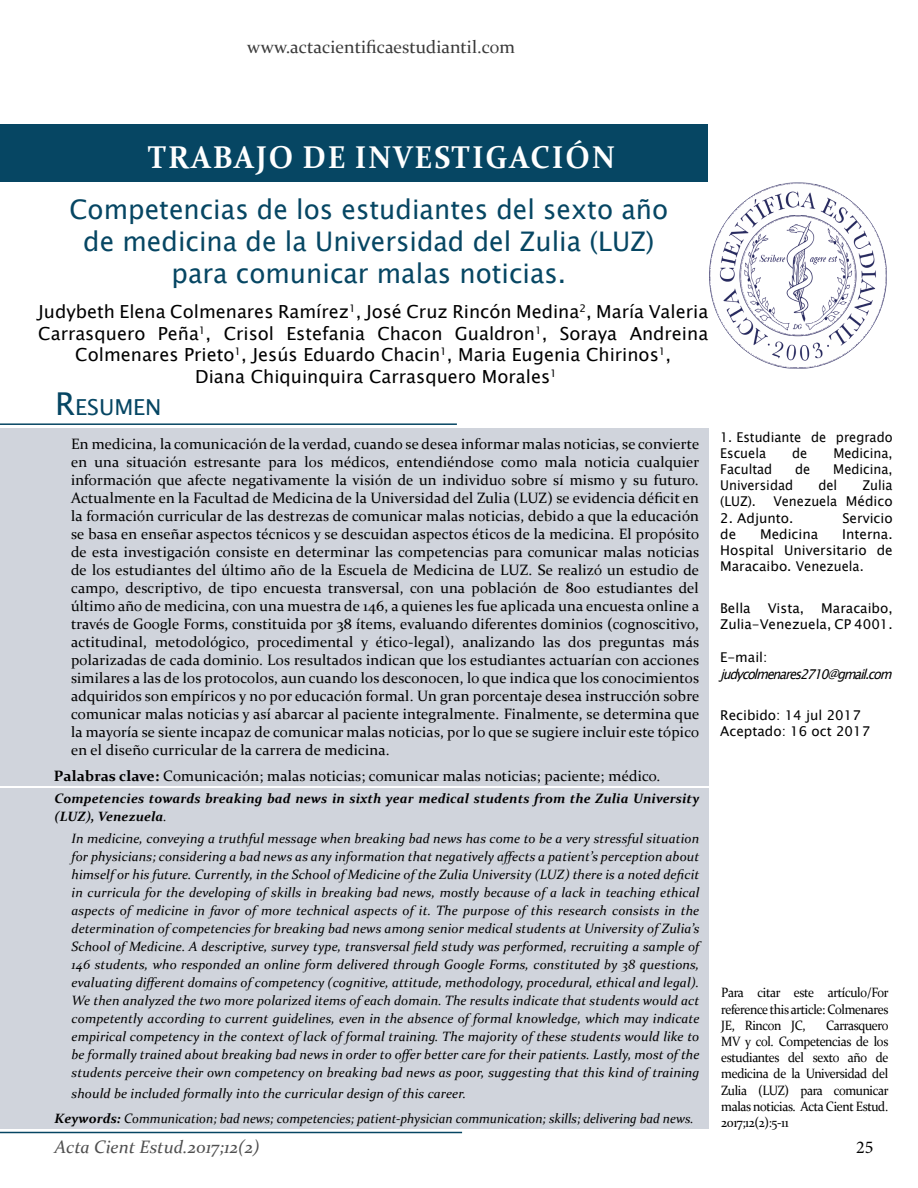
<style>
.page{position:relative;width:918px;height:1188px;background:#fff}
.page>*{position:absolute;margin:0;border:0;box-sizing:border-box;transform-origin:0 0}
.t1{font:700 31.5px "Constantia";letter-spacing:.06em;color:#fff;scale:.95 1}
.t2{font:27px/32.4px "Lucida Sans Unicode";color:#064663;text-align:center}
.t3{font:22.05px "Lucida Sans Unicode";color:#064663}
.t4{font:18px/21.6px "Lucida Sans Unicode";color:#000;text-align:center}
.t5{font:18px "Constantia";color:#3b3b3b}
.t6{font:italic 18px "Constantia";color:#4f4f4f}
.t7{font:18px "Minion Pro";color:#000}
.t8{font:15px/18px "Constantia";letter-spacing:.01em;color:#000;text-align:justify}
.t9{font:italic 13.5px/18px "Constantia";color:#000;text-align:justify}
.t10{font:13.5px/16.2px "Constantia";letter-spacing:-.03em;color:#000;text-align:justify;scale:.93 1}
.t11{font:13.5px/16.2px "Lucida Sans Unicode";color:#000;text-align:justify}
.t12{font:italic 13.5px "Constantia";color:#000;scale:.96 1}
.t13{font:13.5px/16.2px "Lucida Sans Unicode";color:#000;scale:.95 1}
.t14{font:italic 700 13.5px/18px "Constantia";letter-spacing:.01em;color:#000}
.t15{font:italic 13.5px "Lucida Sans Unicode";color:#000;scale:.93 1}
.s1{font-size:31.5px}
.s2{font-weight:700}
.s3{font-weight:400}
</style>
<div class="page">
<img style="left:710px;top:183px;width:177px;height:186px">
<div style="left:0;top:124px;width:708px;height:57px;background:#064663"></div>
<div style="left:0;top:788px;width:708px;height:341px;background:#d0d4dc"></div>
<div style="left:0;top:428px;width:708px;height:357px;background:#d0d4dc"></div>
<hr style="left:0;top:423px;width:457px;height:2px;background:#064663">
<hr style="left:0;top:1132px;width:462px;height:1px;background:#064663">
<p class="t5" style="left:247px;top:34px;width:269px">www.actacientificaestudiantil.com</p>
<h1 class="t1" style="left:148px;top:135px;width:493px">TRABAJO DE INVESTIGACIÓN</h1>
<p class="t2" style="left:70px;top:193px;width:600px">Competencias de los estudiantes del sexto año de medicina de la Universidad del Zulia (LUZ) para comunicar malas noticias.</p>
<p class="t4" style="left:38px;top:301px;width:672px">Judybeth Elena Colmenares Ramírez<sup>1</sup>, José Cruz Rincón Medina<sup>2</sup>, María Valeria<br>Carrasquero Peña<sup>1</sup>, Crisol Estefania Chacon Gualdron<sup>1</sup>, Soraya Andreina<br>Colmenares Prieto<sup>1</sup>, Jesús Eduardo Chacin<sup>1</sup>, Maria Eugenia Chirinos<sup>1</sup>,</p>
<p class="t4" style="left:195px;top:366px;width:363px">Diana Chiquinquira Carrasquero Morales<sup>1</sup></p>
<p class="t3" style="left:55px;top:390px;width:108px"><span class="s1">R</span>ESUMEN</p>
<p class="t8" style="left:71px;top:434px;width:630px">En medicina, la comunicación de la verdad, cuando se desea informar malas noticias, se convierte en una situación estresante para los médicos, entendiéndose como mala noticia cualquier información que afecte negativamente la visión de un individuo sobre sí mismo y su futuro.<br>Actualmente en la Facultad de Medicina de la Universidad del Zulia (LUZ) se evidencia déficit en la formación curricular de las destrezas de comunicar malas noticias, debido a que la educación se basa en enseñar aspectos técnicos y se descuidan aspectos éticos de la medicina. El propósito de esta investigación consiste en determinar las competencias para comunicar malas noticias de los estudiantes del último año de la Escuela de Medicina de LUZ. Se realizó un estudio de campo, descriptivo, de tipo encuesta transversal, con una población de 800 estudiantes del último año de medicina, con una muestra de 146, a quienes les fue aplicada una encuesta online a través de Google Forms, constituida por 38 ítems, evaluando diferentes dominios (cognoscitivo, actitudinal, metodológico, procedimental y ético-legal), analizando las dos preguntas más polarizadas de cada dominio. Los resultados indican que los estudiantes actuarían con acciones similares a las de los protocolos, aun cuando los desconocen, lo que indica que los conocimientos adquiridos son empíricos y no por educación formal. Un gran porcentaje desea instrucción sobre comunicar malas noticias y así abarcar al paciente integralmente. Finalmente, se determina que la mayoría se siente incapaz de comunicar malas noticias, por lo que se sugiere incluir este tópico en el diseño curricular de la carrera de medicina.</p>
<p class="t8" style="left:54px;top:766px;width:608px"><span class="s2">Palabras clave:</span> Comunicación; malas noticias; comunicar malas noticias; paciente; médico.</p>
<p class="t14" style="left:55px;top:788px;width:646px">Competencies towards breaking bad news in sixth year medical students from the Zulia University (LUZ), Venezuela<span class="s3">.</span></p>
<p class="t9" style="left:72px;top:829px;width:629px">In medicine, conveying a truthful message when breaking bad news has come to be a very stressful situation for physicians; considering a bad news as any information that negatively affects a patient’s perception about himself or his future. Currently, in the School of Medicine of the Zulia University (LUZ) there is a noted deficit in curricula for the developing of skills in breaking bad news, mostly because of a lack in teaching ethical aspects of medicine in favor of more technical aspects of it. The purpose of this research consists in the determination of competencies for breaking bad news among senior medical students at University of Zulia’s School of Medicine. A descriptive, survey type, transversal field study was performed, recruiting a sample of 146 students, who responded an online form delivered through Google Forms, constituted by 38 questions, evaluating different domains of competency (cognitive, attitude, methodology, procedural, ethical and legal).<br>We then analyzed the two more polarized items of each domain. The results indicate that students would act competently according to current guidelines, even in the absence of formal knowledge, which may indicate empirical competency in the context of lack of formal training. The majority of these students would like to be formally trained about breaking bad news in order to offer better care for their patients. Lastly, most of the students perceive their own competency on breaking bad news as poor, suggesting that this kind of training</p>
<p class="t9" style="left:72px;top:1084px;width:396px">should be included formally into the curricular design of this career.</p>
<p class="t12" style="left:55px;top:1109px;width:667px"><span class="s2">Keywords:</span> Communication; bad news; competencies; patient-physician communication; skills; delivering bad news.</p>
<p class="t13" style="left:720px;top:429px;width:183px">1. Estudiante de pregrado<br>Escuela</p>
<p class="t13" style="left:792px;top:445px;width:18px">de</p>
<p class="t13" style="left:833px;top:445px;width:64px">Medicina,</p>
<p class="t13" style="left:720px;top:461px;width:56px">Facultad</p>
<p class="t13" style="left:795px;top:461px;width:18px">de</p>
<p class="t13" style="left:833px;top:461px;width:64px">Medicina,</p>
<p class="t13" style="left:720px;top:477px;width:78px">Universidad</p>
<p class="t13" style="left:818px;top:477px;width:21px">del</p>
<p class="t13" style="left:862px;top:477px;width:33px">Zulia</p>
<p class="t13" style="left:720px;top:494px;width:39px">(LUZ).</p>
<p class="t13" style="left:773px;top:494px;width:127px">Venezuela Médico</p>
<p class="t11" style="left:720px;top:510px;width:75px">2. Adjunto.</p>
<p class="t11" style="left:842px;top:510px;width:52px">Servicio</p>
<p class="t11" style="left:720px;top:526px;width:18px">de</p>
<p class="t11" style="left:760px;top:526px;width:60px">Medicina</p>
<p class="t11" style="left:720px;top:526px;width:174px;text-indent:122px">Interna.<br>Hospital Universitario de Maracaibo. Venezuela.</p>
<p class="t11" style="left:720px;top:600px;width:32px">Bella</p>
<p class="t11" style="left:768px;top:600px;width:38px">Vista,</p>
<p class="t11" style="left:720px;top:600px;width:174px;text-align:right">Maracaibo,<br>Zulia-Venezuela, CP 4001.</p>
<p class="t11" style="left:720px;top:649px;width:49px">E-mail:</p>
<p class="t15" style="left:720px;top:663px;width:192px">judycolmenares2710@gmail.com</p>
<p class="t11" style="left:720px;top:707px;width:142px">Recibido: 14 jul 2017</p>
<p class="t11" style="left:720px;top:724px;width:152px">Aceptado: 16 oct 2017</p>
<p class="t10" style="left:721px;top:984px;width:181px">Para citar este artículo/For reference this article: Colmenares JE, Rincon JC,</p>
<p class="t10" style="left:721px;top:1016px;width:182px;text-indent:105px">Carrasquero MV y col. Competencias de los estudiantes del sexto año de medicina de la Universidad del Zulia (LUZ) para comunicar malas noticias. Acta Cient Estud.<br>2017;12(2):5-11</p>
<p class="t6" style="left:55px;top:1135px;width:207px">Acta Cient Estud.2017;12(2)</p>
<p class="t7" style="left:856px;top:1135px;width:19px">25</p>
</div>
